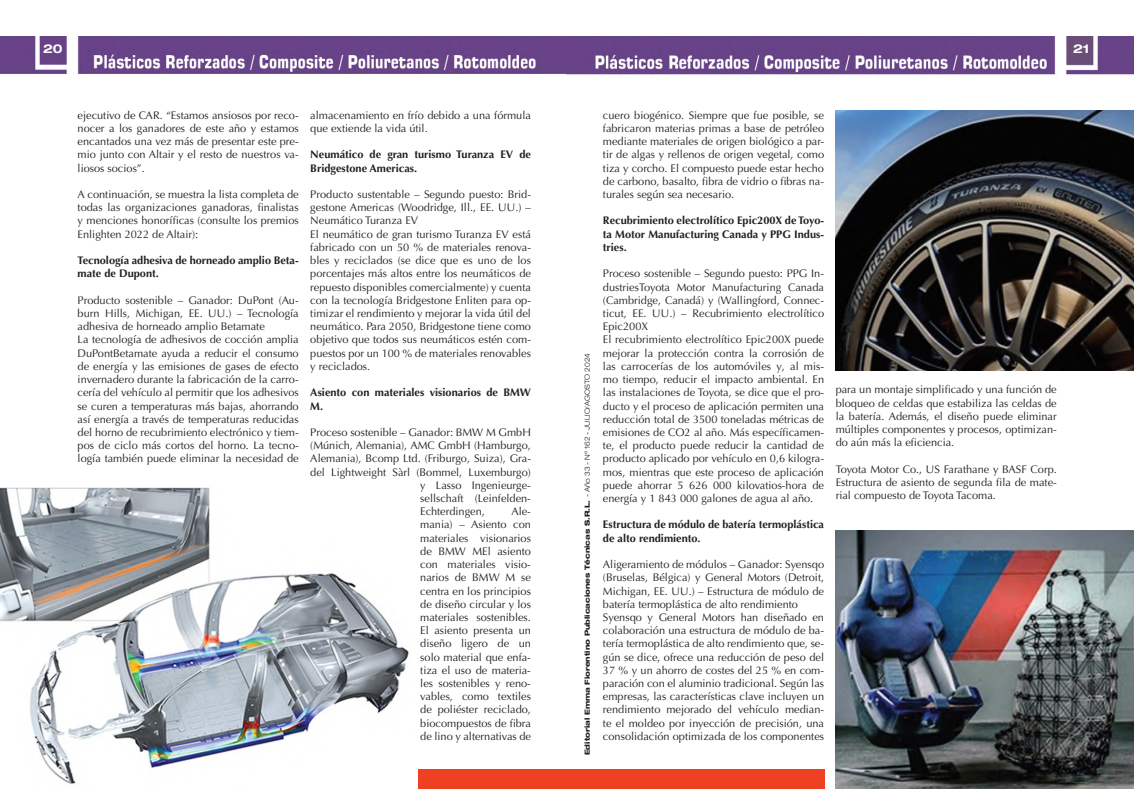
<style>
.page{position:relative;width:1134px;height:789px;background:#fff}
.page>*{position:absolute;margin:0;border:0;box-sizing:border-box;transform-origin:0 0}
.t1{font:700 expanded 12px "Helvetica Neue";color:#fff}
.t2{font:11px/13.2px "Optima LT Pro";color:#231f20;text-align:justify}
.t3{font:700 11px/13.2px "Optima LT Pro";color:#231f20}
.t4{font:800 expanded 7px "Helvetica Neue";color:#231f20}
.s1{font-weight:300}
</style>
<div class="page">
<img style="left:0;top:36px;width:567px;height:37px">
<img style="left:567px;top:37px;width:567px;height:38px">
<img style="left:0;top:487px;width:409px;height:297px">
<img style="left:836px;top:111px;width:298px;height:259px">
<img style="left:836px;top:530px;width:298px;height:258px">
<div style="left:418px;top:769px;width:406px;height:19px;background:#ef4022"></div>
<p class="t1" style="left:43px;top:41px;width:21px">20</p>
<p class="t1" style="left:1073px;top:41px;width:18px">21</p>
<p class="t2" style="left:78px;top:108px;width:223px">ejecutivo de CAR. “Estamos ansiosos por reco&shy;nocer a los ganadores de este año y estamos encantados una vez más de presentar este pre&shy;mio junto con Altair y el resto de nuestros va&shy;liosos socios”.</p>
<p class="t2" style="left:78px;top:188px;width:223px">A continuación, se muestra la lista completa de todas las organizaciones ganadoras, finalistas y menciones honoríficas (consulte los premios Enlighten 2022 de Altair):</p>
<p class="t3" style="left:78px;top:253px;width:223px">Tecnología adhesiva de horneado amplio Beta&shy;mate de Dupont.</p>
<p class="t2" style="left:78px;top:293px;width:223px;text-align:left">Producto sostenible – Ganador: DuPont (Au&shy;burn Hills, Michigan, EE. UU.) – Tecnología adhesiva de horneado amplio Betamate<br>La tecnología de adhesivos de cocción amplia DuPontBetamate ayuda a reducir el consumo de energía y las emisiones de gases de efecto invernadero durante la fabricación de la carro&shy;cería del vehículo al permitir que los adhesivos se curen a temperaturas más bajas, ahorrando así energía a través de temperaturas reducidas del horno de recubrimiento electrónico y tiem&shy;pos de ciclo más cortos del horno. La tecno&shy;logía también puede eliminar la necesidad de</p>
<p class="t2" style="left:310px;top:108px;width:222px">almacenamiento en frío debido a una fórmula que extiende la vida útil.</p>
<p class="t3" style="left:310px;top:148px;width:222px">Neumático de gran turismo Turanza EV de<br>Bridgestone Americas.</p>
<p class="t2" style="left:310px;top:188px;width:222px;text-align:left">Producto sustentable – Segundo puesto: Brid&shy;gestone Americas (Woodridge, Ill., EE. UU.) – Neumático Turanza EV<br>El neumático de gran turismo Turanza EV está fabricado con un 50 % de materiales renova&shy;bles y reciclados (se dice que es uno de los porcentajes más altos entre los neumáticos de repuesto disponibles comercialmente) y cuenta con la tecnología Bridgestone Enliten para op&shy;timizar el rendimiento y mejorar la vida útil del neumático. Para 2050, Bridgestone tiene como objetivo que todos sus neumáticos estén com&shy;puestos por un 100 % de materiales renovables y reciclados.</p>
<p class="t3" style="left:310px;top:385px;width:222px">Asiento con materiales visionarios de BMW<br>M.</p>
<p class="t2" style="left:310px;top:425px;width:222px">Proceso sostenible – Ganador: BMW M GmbH</p>
<p class="t2" style="left:310px;top:438px;width:222px">(Múnich, Alemania), AMC GmbH (Hamburgo,</p>
<p class="t2" style="left:310px;top:452px;width:222px">Alemania), Bcomp Ltd. (Friburgo, Suiza), Gra-</p>
<p class="t2" style="left:310px;top:465px;width:222px">del Lightweight Sàrl (Bommel, Luxemburgo)</p>
<p class="t2" style="left:420px;top:478px;width:112px">y Lasso Ingenieurge-</p>
<p class="t2" style="left:420px;top:491px;width:112px">sellschaft (Leinfelden-</p>
<p class="t2" style="left:420px;top:504px;width:66px">Echterdingen,</p>
<p class="t2" style="left:420px;top:504px;width:112px;text-indent:91px">Ale&shy;mania) – Asiento con materiales visionarios de BMW MEl asiento con materiales visio&shy;narios de BMW M se centra en los principios de diseño circular y los materiales sostenibles.<br>El asiento presenta un diseño ligero de un solo material que enfa&shy;tiza el uso de materia&shy;les sostenibles y reno&shy;vables, como textiles de poliéster reciclado, biocompuestos de fibra de lino y alternativas de</p>
<p class="t4" style="left:583px;top:754px;width:403px;rotate:-90deg">Editorial Emma Fiorentino Publicaciones Técnicas S.R.L. <span class="s1">- Año 33 - Nº 162 - JULIO/AGOSTO 2024</span></p>
<p class="t2" style="left:603px;top:108px;width:223px">cuero biogénico. Siempre que fue posible, se fabricaron materias primas a base de petróleo mediante materiales de origen biológico a par&shy;tir de algas y rellenos de origen vegetal, como tiza y corcho. El compuesto puede estar hecho de carbono, basalto, fibra de vidrio o fibras na&shy;turales según sea necesario.</p>
<p class="t3" style="left:603px;top:214px;width:223px;text-align:justify">Recubrimiento electrolítico Epic200X de Toyo&shy;ta Motor Manufacturing Canada y PPG Indus&shy;tries.</p>
<p class="t2" style="left:603px;top:267px;width:223px;text-align:left">Proceso sostenible – Segundo puesto: PPG In&shy;dustriesToyota Motor Manufacturing Canada (Cambridge, Canadá) y (Wallingford, Connec&shy;ticut, EE. UU.) – Recubrimiento electrolítico Epic200X<br>El recubrimiento electrolítico Epic200X puede mejorar la protección contra la corrosión de las carrocerías de los automóviles y, al mis&shy;mo tiempo, reducir el impacto ambiental. En las instalaciones de Toyota, se dice que el pro&shy;ducto y el proceso de aplicación permiten una reducción total de 3500 toneladas métricas de emisiones de CO2 al año. Más específicamen&shy;te, el producto puede reducir la cantidad de producto aplicado por vehículo en 0,6 kilogra&shy;mos, mientras que este proceso de aplicación puede ahorrar 5 626 000 kilovatios-hora de energía y 1 843 000 galones de agua al año.</p>
<p class="t3" style="left:603px;top:517px;width:223px">Estructura de módulo de batería termoplástica de alto rendimiento.</p>
<p class="t2" style="left:603px;top:557px;width:223px;text-align:left">Aligeramiento de módulos – Ganador: Syensqo (Bruselas, Bélgica) y General Motors (Detroit, Michigan, EE. UU.) – Estructura de módulo de batería termoplástica de alto rendimiento Syensqo y General Motors han diseñado en colaboración una estructura de módulo de ba&shy;tería termoplástica de alto rendimiento que, se&shy;gún se dice, ofrece una reducción de peso del 37 % y un ahorro de costes del 25 % en com&shy;paración con el aluminio tradicional. Según las empresas, las características clave incluyen un rendimiento mejorado del vehículo median&shy;te el moldeo por inyección de precisión, una consolidación optimizada de los componentes</p>
<p class="t2" style="left:836px;top:383px;width:223px">para un montaje simplificado y una función de bloqueo de celdas que estabiliza las celdas de la batería. Además, el diseño puede eliminar múltiples componentes y procesos, optimizan&shy;do aún más la eficiencia.</p>
<p class="t2" style="left:836px;top:462px;width:223px">Toyota Motor Co., US Farathane y BASF Corp.<br>Estructura de asiento de segunda fila de mate&shy;rial compuesto de Toyota Tacoma.</p>
</div>
